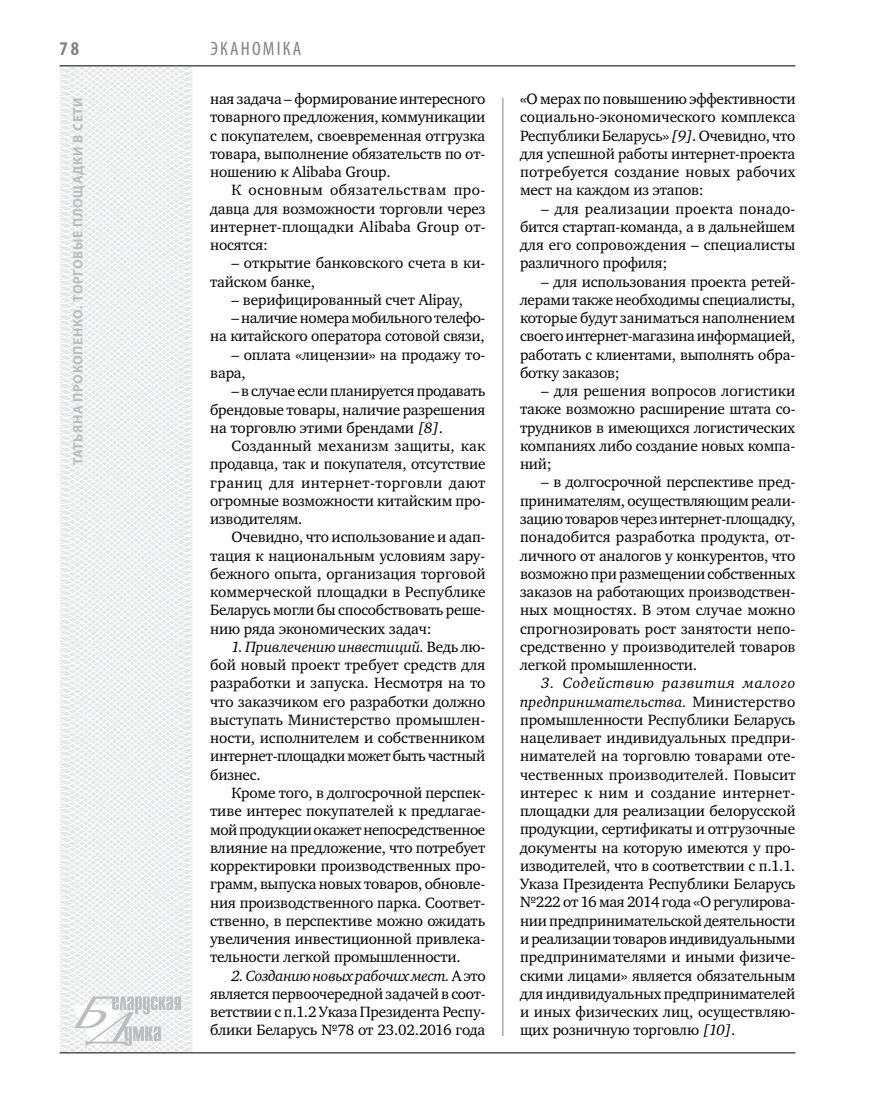
<style>
.page{position:relative;width:872px;height:1106px;background:#fff}
.page>*{position:absolute;margin:0;border:0;box-sizing:border-box;transform-origin:0 0}
.t1{font:condensed 19.5px "Myriad Pro";letter-spacing:.125em;color:#808285}
.t2{font:700 condensed 19.5px "Myriad Pro";color:#808285}
.t3{font:15.3px/18.3px "Charter C";letter-spacing:-.01em;color:#000;text-align:justify}
.t4{font:700 13.5px "Myriad Pro";letter-spacing:.04em;color:#bcbdc0}
.s1{font-style:italic}
</style>
<div class="page">
<svg style="left:59px;top:65px;width:192px;height:989px"></svg>
<hr style="left:502px;top:98px;width:1px;height:938px;background:#808285">
<hr style="left:60px;top:1052px;width:735px;height:1px;background:#000">
<svg style="left:71px;top:996px;width:110px;height:53px"></svg>
<hr style="left:60px;top:65px;width:735px;height:1px;background:#000">
<p class="t2" style="left:60px;top:37px;width:21px">78</p>
<p class="t4" style="left:69px;top:465px;width:369px;rotate:-90deg">Татьяна ПРОКОПЕНКО. Торговые площадки в Сети</p>
<p class="t1" style="left:210px;top:37px;width:92px">Эканоміка</p>
<p class="t3" style="left:210px;top:90px;width:277px">ная задача – формирование интересного товарного предложения, коммуникации с покупателем, своевременная отгрузка товара, выполнение обязательств по от&shy;ношению к Alibaba Group.</p>
<p class="t3" style="left:210px;top:181px;width:277px;text-indent:21px">К основным обязательствам про&shy;давца для возможности торговли через интернет-площадки Alibaba Group от&shy;носятся:</p>
<p class="t3" style="left:210px;top:254px;width:277px;text-indent:21px">– открытие банковского счета в ки&shy;тайском банке,</p>
<p class="t3" style="left:231px;top:291px;width:233px">– верифицированный счет Alipay,</p>
<p class="t3" style="left:210px;top:309px;width:277px;text-align:right">– наличие номера мобильного телефо-<br>на китайского оператора сотовой связи,</p>
<p class="t3" style="left:210px;top:345px;width:277px;text-indent:21px">– оплата «лицензии» на продажу то&shy;вара,</p>
<p class="t3" style="left:210px;top:382px;width:277px;text-indent:21px">– в случае если планируется продавать брендовые товары, наличие разрешения на торговлю этими брендами <span class="s1">[8]</span>.</p>
<p class="t3" style="left:210px;top:437px;width:277px;text-indent:21px">Созданный механизм защиты, как продавца, так и покупателя, отсутствие границ для интернет-торговли дают огромные возможности китайским про&shy;изводителям.</p>
<p class="t3" style="left:210px;top:528px;width:277px;text-indent:21px">Очевидно, что использование и адап&shy;тация к национальным условиям зару&shy;бежного опыта, организация торговой коммерческой площадки в Республике Беларусь могли бы способствовать реше&shy;нию ряда экономических задач:</p>
<p class="t3" style="left:210px;top:637px;width:277px;text-indent:21px"><span class="s1">1. Привлечению инвестиций.</span> Ведь лю&shy;бой новый проект требует средств для разработки и запуска. Несмотря на то что заказчиком его разработки должно выступать Министерство промышлен&shy;ности, исполнителем и собственником интернет-площадки может быть частный бизнес.</p>
<p class="t3" style="left:210px;top:783px;width:277px;text-indent:21px">Кроме того, в долгосрочной перспек&shy;тиве интерес покупателей к предлагае&shy;мой продукции окажет непосредственное влияние на предложение, что потребует корректировки производственных про&shy;грамм, выпуска новых товаров, обновле&shy;ния производственного парка. Соответ&shy;ственно, в перспективе можно ожидать увеличения инвестиционной привлека&shy;тельности легкой промышленности.</p>
<p class="t3" style="left:210px;top:966px;width:277px;text-indent:21px"><span class="s1">2. Созданию новых рабочих мест.</span> А это является первоочередной задачей в соот&shy;ветствии с п.1.2 Указа Президента Респу&shy;блики Беларусь №78 от 23.02.2016 года</p>
<p class="t3" style="left:520px;top:90px;width:277px">«О мерах по повышению эффективности социально-экономического комплекса Республики Беларусь» <span class="s1">[9]</span>. Очевидно, что для успешной работы интернет-проекта потребуется создание новых рабочих мест на каждом из этапов:</p>
<p class="t3" style="left:520px;top:199px;width:277px;text-indent:21px">– для реализации проекта понадо&shy;бится стартап-команда, а в дальнейшем для его сопровождения – специалисты различного профиля;</p>
<p class="t3" style="left:520px;top:272px;width:277px;text-indent:21px">– для использования проекта ретей&shy;лерами также необходимы специалисты, которые будут заниматься наполнением своего интернет-магазина информацией, работать с клиентами, выполнять обра&shy;ботку заказов;</p>
<p class="t3" style="left:520px;top:382px;width:277px;text-indent:21px">– для решения вопросов логистики также возможно расширение штата со&shy;трудников в имеющихся логистических компаниях либо создание новых компа&shy;ний;</p>
<p class="t3" style="left:520px;top:473px;width:277px;text-indent:21px">– в долгосрочной перспективе пред&shy;принимателям, осуществляющим реали&shy;зацию товаров через интернет-площадку, понадобится разработка продукта, от&shy;личного от аналогов у конкурентов, что возможно при размещении собственных заказов на работающих производствен&shy;ных мощностях. В этом случае можно спрогнозировать рост занятости непо&shy;средственно у производителей товаров легкой промышленности.</p>
<p class="t3" style="left:520px;top:674px;width:277px;text-indent:21px"><span class="s1">3. Содействию развития малого предпринимательства.</span> Министерство промышленности Республики Беларусь нацеливает индивидуальных предпри&shy;нимателей на торговлю товарами оте&shy;чественных производителей. Повысит интерес к ним и создание интернет&shy;площадки для реализации белорусской продукции, сертификаты и отгрузочные документы на которую имеются у про&shy;изводителей, что в соответствии с п.1.1.<br>Указа Президента Республики Беларусь №222 от 16 мая 2014 года «О регулирова&shy;нии предпринимательской деятельности и реализации товаров индивидуальными предпринимателями и иными физиче&shy;скими лицами» является обязательным для индивидуальных предпринимателей и иных физических лиц, осуществляю&shy;щих розничную торговлю <span class="s1">[10]</span>.</p>
</div>
